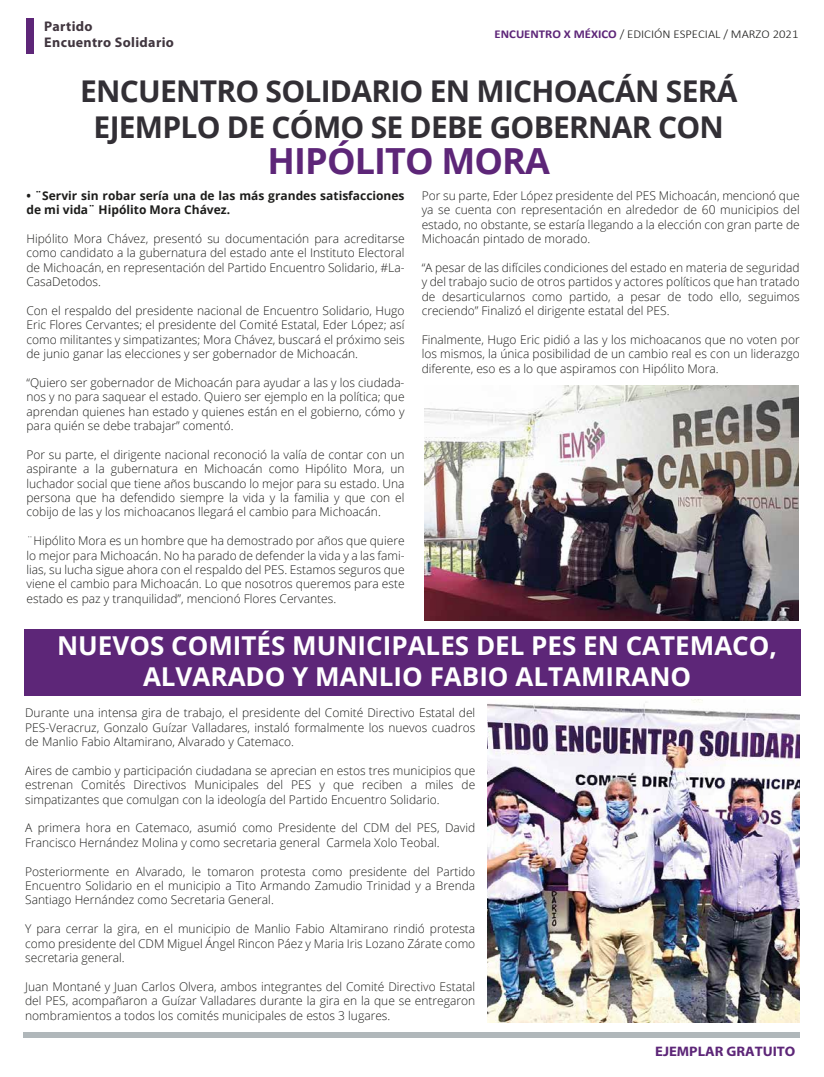
<style>
.page{position:relative;width:824px;height:1077px;background:#fff}
.page>*{position:absolute;margin:0;border:0;box-sizing:border-box;transform-origin:0 0}
.t1{font:700 36px "Open Sans";letter-spacing:-.025em;color:#5d2678}
.t2{font:700 30px/36px "Open Sans";letter-spacing:-.025em;color:#322f35;text-align:center}
.t3{font:700 26px/31.2px "Open Sans";color:#fff;text-align:center}
.t4{font:700 14px/16.8px "Myriad Pro";letter-spacing:.025em;color:#41363f}
.t5{font:700 13.8px "Myriad Pro";color:#5d2678;scale:1.06 1}
.t6{font:300 12px/14.4px "Open Sans";color:#1d1d1b;text-align:justify}
.t7{font:700 12px/14.4px "Open Sans";color:#1d1d1b}
.t8{font:300 12px "Calibri";color:#1d1d1b;scale:1.06 1}
.s1{font-weight:700;color:#5d2578}
</style>
<div class="page">
<div style="left:26px;top:18px;width:7px;height:36px;background:#5d2678"></div>
<div style="left:23px;top:1032px;width:777px;height:6px;background:#b0b7ba"></div>
<div style="left:24px;top:629px;width:776px;height:67px;background:#5d2678"></div>
<img style="left:424px;top:385px;width:374px;height:235px">
<img style="left:487px;top:699px;width:312px;height:324px">
<p class="t4" style="left:44px;top:17px;width:131px">Partido<br>Encuentro Solidario</p>
<p class="t8" style="left:495px;top:26px;width:288px"><span class="s1">ENCUENTRO X MÉXICO</span> / EDICIÓN ESPECIAL / MARZO 2021</p>
<h2 class="t2" style="left:80px;top:73px;width:659px">ENCUENTRO SOLIDARIO EN MICHOACÁN SERÁ<br>EJEMPLO DE CÓMO SE DEBE GOBERNAR CON</h2>
<h1 class="t1" style="left:268px;top:136px;width:284px">HIPÓLITO MORA</h1>
<p class="t7" style="left:26px;top:188px;width:379px">• ¨Servir sin robar sería una de las más grandes satisfacciones de mi vida¨ Hipólito Mora Chávez.</p>
<p class="t6" style="left:26px;top:231px;width:380px">Hipólito Mora Chávez, presentó su documentación para acreditarse como candidato a la gubernatura del estado ante el Instituto Electoral de Michoacán, en representación del Partido Encuentro Solidario, #La-CasaDetodos.</p>
<p class="t6" style="left:26px;top:303px;width:380px">Con el respaldo del presidente nacional de Encuentro Solidario, Hugo Eric Flores Cervantes; el presidente del Comité Estatal, Eder López; así como militantes y simpatizantes; Mora Chávez, buscará el próximo seis de junio ganar las elecciones y ser gobernador de Michoacán.</p>
<p class="t6" style="left:26px;top:375px;width:380px">“Quiero ser gobernador de Michoacán para ayudar a las y los ciudada&shy;nos y no para saquear el estado. Quiero ser ejemplo en la política; que aprendan quienes han estado y quienes están en el gobierno, cómo y para quién se debe trabajar” comentó.</p>
<p class="t6" style="left:26px;top:447px;width:380px">Por su parte, el dirigente nacional reconoció la valía de contar con un aspirante a la gubernatura en Michoacán como Hipólito Mora, un luchador social que tiene años buscando lo mejor para su estado. Una persona que ha defendido siempre la vida y la familia y que con el cobijo de las y los michoacanos llegará el cambio para Michoacán.</p>
<p class="t6" style="left:26px;top:533px;width:380px">¨Hipólito Mora es un hombre que ha demostrado por años que quiere lo mejor para Michoacán. No ha parado de defender la vida y a las fami&shy;lias, su lucha sigue ahora con el respaldo del PES. Estamos seguros que viene el cambio para Michoacán. Lo que nosotros queremos para este estado es paz y tranquilidad”, mencionó Flores Cervantes.</p>
<p class="t6" style="left:422px;top:188px;width:380px">Por su parte, Eder López presidente del PES Michoacán, mencionó que ya se cuenta con representación en alrededor de 60 municipios del estado, no obstante, se estaría llegando a la elección con gran parte de Michoacán pintado de morado.</p>
<p class="t6" style="left:422px;top:260px;width:380px">“A pesar de las difíciles condiciones del estado en materia de seguridad y del trabajo sucio de otros partidos y actores políticos que han tratado de desarticularnos como partido, a pesar de todo ello, seguimos creciendo” Finalizó el dirigente estatal del PES.</p>
<p class="t6" style="left:422px;top:332px;width:380px">Finalmente, Hugo Eric pidió a las y los michoacanos que no voten por los mismos, la única posibilidad de un cambio real es con un liderazgo diferente, eso es a lo que aspiramos con Hipólito Mora.</p>
<h3 class="t3" style="left:57px;top:629px;width:721px">NUEVOS COMITÉS MUNICIPALES DEL PES EN CATEMACO,<br>ALVARADO Y MANLIO FABIO ALTAMIRANO</h3>
<p class="t6" style="left:25px;top:705px;width:452px">Durante una intensa gira de trabajo, el presidente del Comité Directivo Estatal del PES-Veracruz, Gonzalo Guízar Valladares, instaló formalmente los nuevos cuadros de Manlio Fabio Altamirano, Alvarado y Catemaco.</p>
<p class="t6" style="left:25px;top:763px;width:452px">Aires de cambio y participación ciudadana se aprecian en estos tres municipios que estrenan Comités Directivos Municipales del PES y que reciben a miles de simpatizantes que comulgan con la ideología del Partido Encuentro Solidario.</p>
<p class="t6" style="left:25px;top:820px;width:452px">A primera hora en Catemaco, asumió como Presidente del CDM del PES, David<br>Francisco Hernández Molina y como secretaria general Carmela Xolo Teobal.</p>
<p class="t6" style="left:25px;top:864px;width:452px">Posteriormente en Alvarado, le tomaron protesta como presidente del Partido Encuentro Solidario en el municipio a Tito Armando Zamudio Trinidad y a Brenda Santiago Hernández como Secretaria General.</p>
<p class="t6" style="left:25px;top:921px;width:452px">Y para cerrar la gira, en el municipio de Manlio Fabio Altamirano rindió protesta como presidente del CDM Miguel Ángel Rincon Páez y Maria Iris Lozano Zárate como secretaria general.</p>
<p class="t6" style="left:25px;top:979px;width:452px">Juan Montané y Juan Carlos Olvera, ambos integrantes del Comité Directivo Estatal del PES, acompañaron a Guízar Valladares durante la gira en la que se entregaron nombramientos a todos los comités municipales de estos 3 lugares.</p>
<p class="t5" style="left:655px;top:1042px;width:134px">EJEMPLAR GRATUITO</p>
</div>
